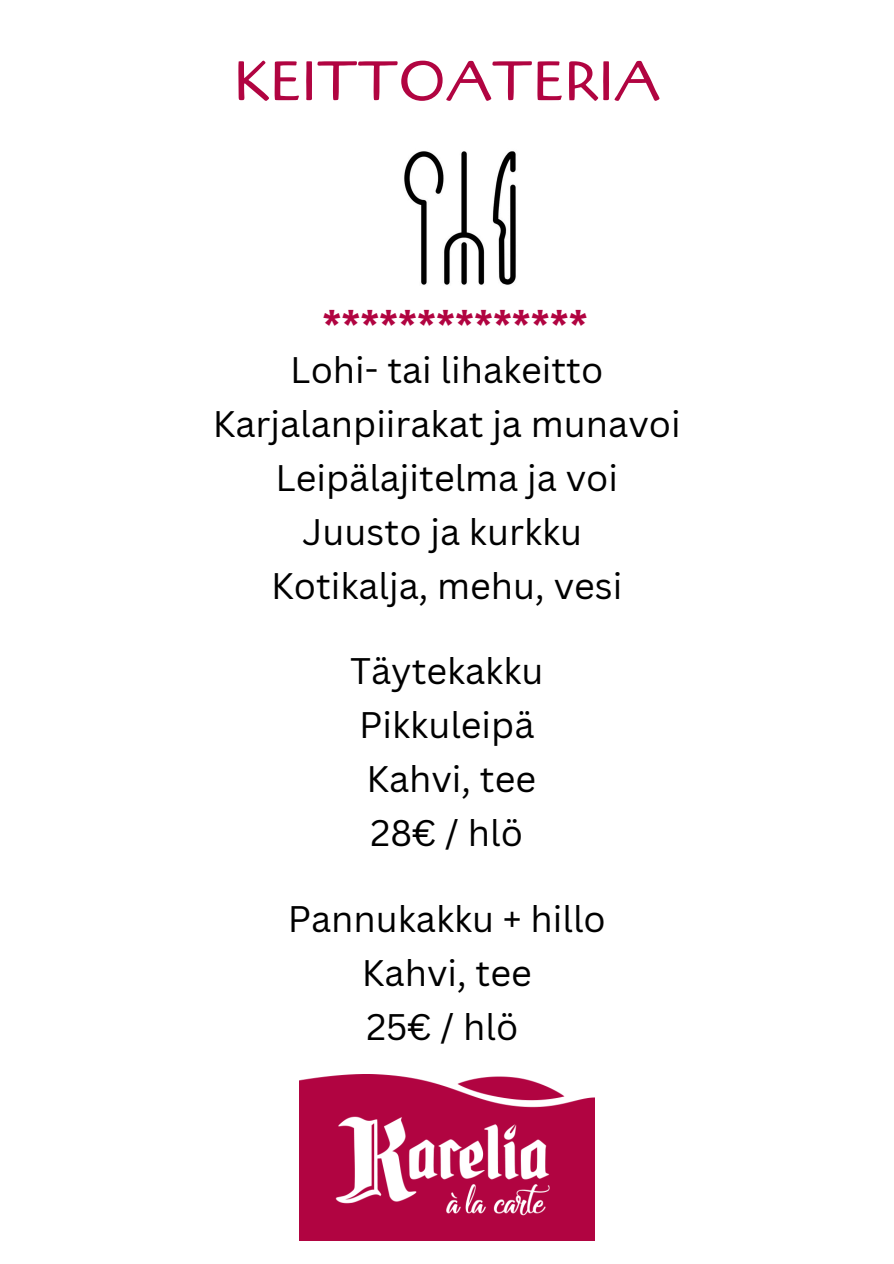
<style>
.page{position:relative;width:894px;height:1264px;background:#fff}
.page>*{position:absolute;margin:0;border:0;box-sizing:border-box;transform-origin:0 0}
.t1{font:55.5px "Cagliostro";color:#b10441}
.t2{font:700 40.5px "Canva Sans";color:#b10441}
.t3{font:36px "Canva Sans";color:#000}
</style>
<div class="page">
<img style="left:299px;top:1074px;width:295px;height:166px">
<img style="left:404px;top:151px;width:112px;height:134px">
<p class="t1" style="left:233px;top:45px;width:428px">KEITTOATERIA</p>
<p class="t2" style="left:322px;top:296px;width:267px">**************</p>
<h1 class="t3" style="left:290px;top:344px;width:314px">Lohi- tai lihakeitto</h1>
<p class="t3" style="left:213px;top:398px;width:469px">Karjalanpiirakat ja munavoi</p>
<p class="t3" style="left:275px;top:452px;width:344px">Leipälajitelma ja voi</p>
<p class="t3" style="left:302px;top:506px;width:281px">Juusto ja kurkku</p>
<p class="t3" style="left:271px;top:560px;width:353px">Kotikalja, mehu, vesi</p>
<p class="t3" style="left:350px;top:646px;width:194px">Täytekakku</p>
<p class="t3" style="left:359px;top:700px;width:177px">Pikkuleipä</p>
<p class="t3" style="left:366px;top:754px;width:171px">Kahvi, tee</p>
<p class="t3" style="left:370px;top:808px;width:154px">28€ / hlö</p>
<p class="t3" style="left:287px;top:893px;width:319px">Pannukakku + hillo</p>
<p class="t3" style="left:362px;top:947px;width:171px">Kahvi, tee</p>
<p class="t3" style="left:366px;top:1001px;width:153px">25€ / hlö</p>
</div>
